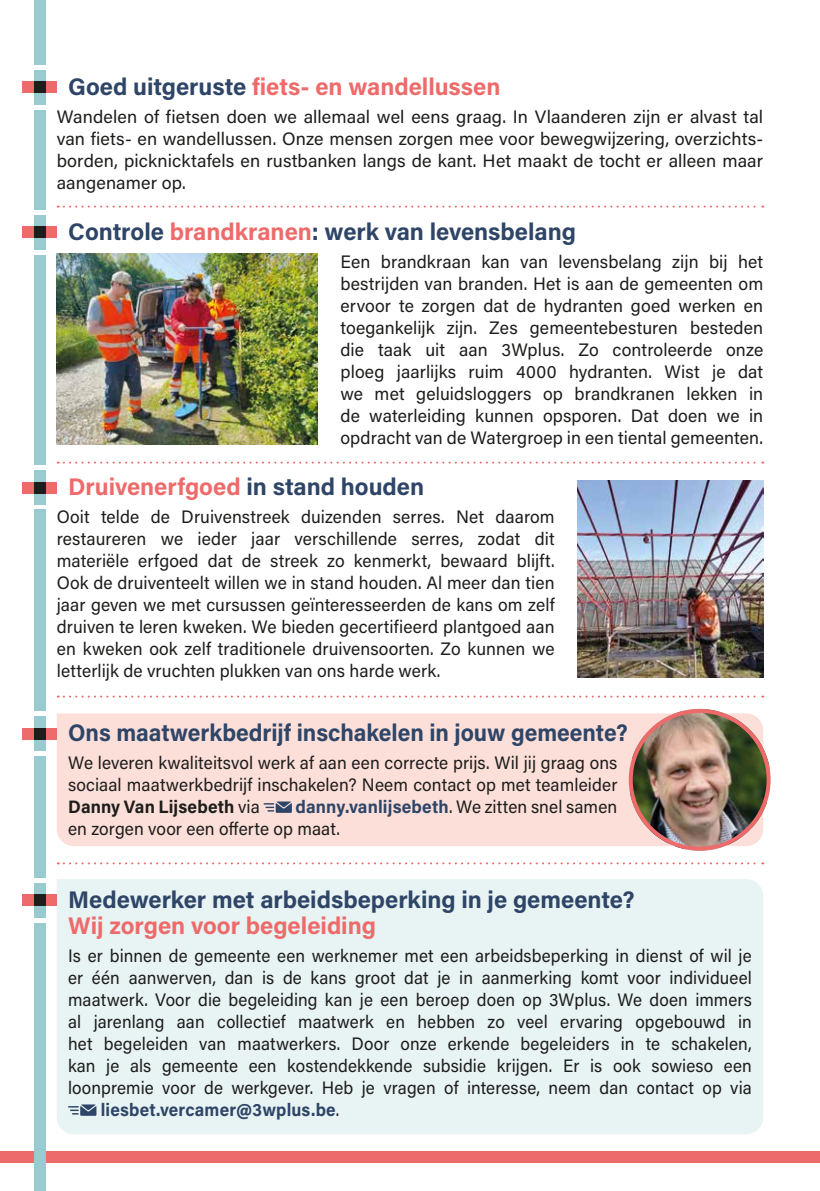
<style>
.page{position:relative;width:820px;height:1191px;background:#fff}
.page>*{position:absolute;margin:0;border:0;box-sizing:border-box;transform-origin:0 0}
.t1{font:700 24px "Acumin Pro";color:#ed6b6a}
.t2{font:700 24px "Acumin Pro";color:#2e4567}
.t3{font:700 24px "Acumin Pro";color:#2e4567;scale:.95 1}
.t4{font:18px/22px "Acumin Pro";letter-spacing:.005em;color:#1d1d1b;text-align:justify}
.t5{font:18px "Acumin Pro";letter-spacing:.005em;color:#1d1d1b;scale:.95 1}
.t6{font:18px/22px "Acumin Pro";letter-spacing:.005em;color:#1d1d1b;text-align:justify;scale:.96 1}
.t7{font:700 18px "Acumin Pro";letter-spacing:.01em;color:#2e4567;scale:.95 1}
.s1{color:#2e4567}
.s2{color:#ed6b6a}
.s3{font-weight:700}
.s4{font-weight:700;color:#2e4567}
.s5{font-weight:400;color:#1d1d1b}
</style>
<div class="page">
<div style="left:57px;top:713px;width:572px;height:133px;background:#fcdfd9"></div>
<div style="left:57px;top:879px;width:706px;height:255px;background:#e8f3f4"></div>
<div style="left:23px;top:82px;width:34px;height:11px;background:#ed6b6a"></div>
<div style="left:34px;top:70px;width:11px;height:34px;background:#98cbd0"></div>
<div style="left:34px;top:82px;width:11px;height:11px;background:#1d1d1b"></div>
<div style="left:23px;top:227px;width:34px;height:11px;background:#ed6b6a"></div>
<div style="left:34px;top:215px;width:11px;height:34px;background:#98cbd0"></div>
<div style="left:34px;top:227px;width:11px;height:11px;background:#1d1d1b"></div>
<div style="left:23px;top:482px;width:34px;height:11px;background:#ed6b6a"></div>
<div style="left:34px;top:471px;width:11px;height:34px;background:#98cbd0"></div>
<div style="left:34px;top:482px;width:11px;height:11px;background:#1d1d1b"></div>
<div style="left:34px;top:110px;width:11px;height:100px;background:#98cbd0"></div>
<div style="left:34px;top:0;width:11px;height:65px;background:#98cbd0"></div>
<div style="left:34px;top:510px;width:11px;height:201px;background:#98cbd0"></div>
<img style="left:577px;top:480px;width:186px;height:197px">
<img style="left:57px;top:254px;width:260px;height:190px">
<svg style="left:263px;top:801px;width:29px;height:12px"></svg>
<div style="left:23px;top:728px;width:34px;height:11px;background:#ed6b6a"></div>
<div style="left:34px;top:716px;width:11px;height:34px;background:#98cbd0"></div>
<div style="left:34px;top:728px;width:11px;height:11px;background:#1d1d1b"></div>
<svg style="left:68px;top:1104px;width:28px;height:11px"></svg>
<div style="left:23px;top:894px;width:34px;height:12px;background:#ed6b6a"></div>
<div style="left:34px;top:883px;width:11px;height:34px;background:#98cbd0"></div>
<div style="left:34px;top:894px;width:11px;height:12px;background:#1d1d1b"></div>
<svg style="left:58px;top:206px;width:705px;height:2px"></svg>
<svg style="left:58px;top:461px;width:705px;height:2px"></svg>
<svg style="left:58px;top:695px;width:705px;height:2px"></svg>
<svg style="left:58px;top:862px;width:705px;height:2px"></svg>
<div style="left:34px;top:255px;width:11px;height:210px;background:#98cbd0"></div>
<div style="left:0;top:1151px;width:819px;height:11px;background:#ed6b6a"></div>
<div style="left:34px;top:756px;width:11px;height:122px;background:#98cbd0"></div>
<div style="left:34px;top:923px;width:11px;height:268px;background:#98cbd0"></div>
<img style="left:629px;top:709px;width:140px;height:141px">
<div style="left:628px;top:709px;width:142px;height:141px;border:4px solid #ed6b6a;border-radius:50%"></div>
<h1 class="t1" style="left:68px;top:70px;width:433px"><span class="s1">Goed uitgeruste</span> fiets- en wandellussen</h1>
<p class="t4" style="left:57px;top:104px;width:707px">Wandelen of fietsen doen we allemaal wel eens graag. In Vlaanderen zijn er alvast tal van fiets- en wandellussen. Onze mensen zorgen mee voor bewegwijzering, overzichts&shy;borden, picknicktafels en rustbanken langs de kant. Het maakt de tocht er alleen maar aangenamer op.</p>
<h1 class="t2" style="left:68px;top:215px;width:509px">Controle <span class="s2">brandkranen</span>: werk van levensbelang</h1>
<p class="t4" style="left:340px;top:250px;width:424px">Een brandkraan kan van levensbelang zijn bij het bestrijden van branden. Het is aan de gemeenten om ervoor te zorgen dat de hydranten goed werken en toegankelijk zijn. Zes gemeentebesturen besteden die taak uit aan 3Wplus. Zo controleerde onze ploeg jaarlijks ruim 4000 hydranten. Wist je dat we met geluidsloggers op brandkranen lekken in de waterleiding kunnen opsporen. Dat doen we in opdracht van de Watergroep in een tiental gemeenten.</p>
<h1 class="t1" style="left:68px;top:470px;width:357px">Druivenerfgoed <span class="s1">in stand houden</span></h1>
<p class="t4" style="left:57px;top:505px;width:499px">Ooit telde de Druivenstreek duizenden serres. Net daarom restaureren we ieder jaar verschillende serres, zodat dit materiële erfgoed dat de streek zo kenmerkt, bewaard blijft.<br>Ook de druiventeelt willen we in stand houden. Al meer dan tien jaar geven we met cursussen geïnteresseerden de kans om zelf druiven te leren kweken. We bieden gecertifieerd plantgoed aan en kweken ook zelf traditionele druivensoorten. Zo kunnen we letterlijk de vruchten plukken van ons harde werk.</p>
<h1 class="t3" style="left:68px;top:716px;width:590px">Ons maatwerkbedrijf inschakelen in jouw gemeente?</h1>
<p class="t6" style="left:68px;top:751px;width:573px">We leveren kwaliteitsvol werk af aan een correcte prijs. Wil jij graag ons sociaal maatwerkbedrijf inschakelen? Neem contact op met teamleider <span class="s3">Danny Van Lijsebeth</span> via</p>
<p class="t6" style="left:68px;top:795px;width:573px;text-indent:227px"><span class="s4">danny.vanlijsebeth</span>. We zitten snel samen en zorgen voor een offerte op maat.</p>
<h1 class="t2" style="left:68px;top:882px;width:567px">Medewerker met arbeidsbeperking in je gemeente?</h1>
<h1 class="t1" style="left:68px;top:908px;width:309px">Wij zorgen voor begeleiding</h1>
<p class="t5" style="left:68px;top:943px;width:720px">Is er binnen de gemeente een werknemer met een arbeidsbeperking in dienst of wil je</p>
<p class="t5" style="left:68px;top:965px;width:721px">er één aanwerven, dan is de kans groot dat je in aanmerking komt voor individueel</p>
<p class="t5" style="left:68px;top:987px;width:721px">maatwerk. Voor die begeleiding kan je een beroep doen op 3Wplus. We doen immers</p>
<p class="t5" style="left:68px;top:1009px;width:721px">al jarenlang aan collectief maatwerk en hebben zo veel ervaring opgebouwd in</p>
<p class="t5" style="left:68px;top:1031px;width:721px">het begeleiden van maatwerkers. Door onze erkende begeleiders in te schakelen,</p>
<p class="t5" style="left:68px;top:1053px;width:721px">kan je als gemeente een kostendekkende subsidie krijgen. Er is ook sowieso een</p>
<p class="t5" style="left:68px;top:1075px;width:721px">loonpremie voor de werkgever. Heb je vragen of interesse, neem dan contact op via</p>
<p class="t7" style="left:101px;top:1096px;width:252px">liesbet.vercamer@3wplus.be<span class="s5">.</span></p>
</div>
